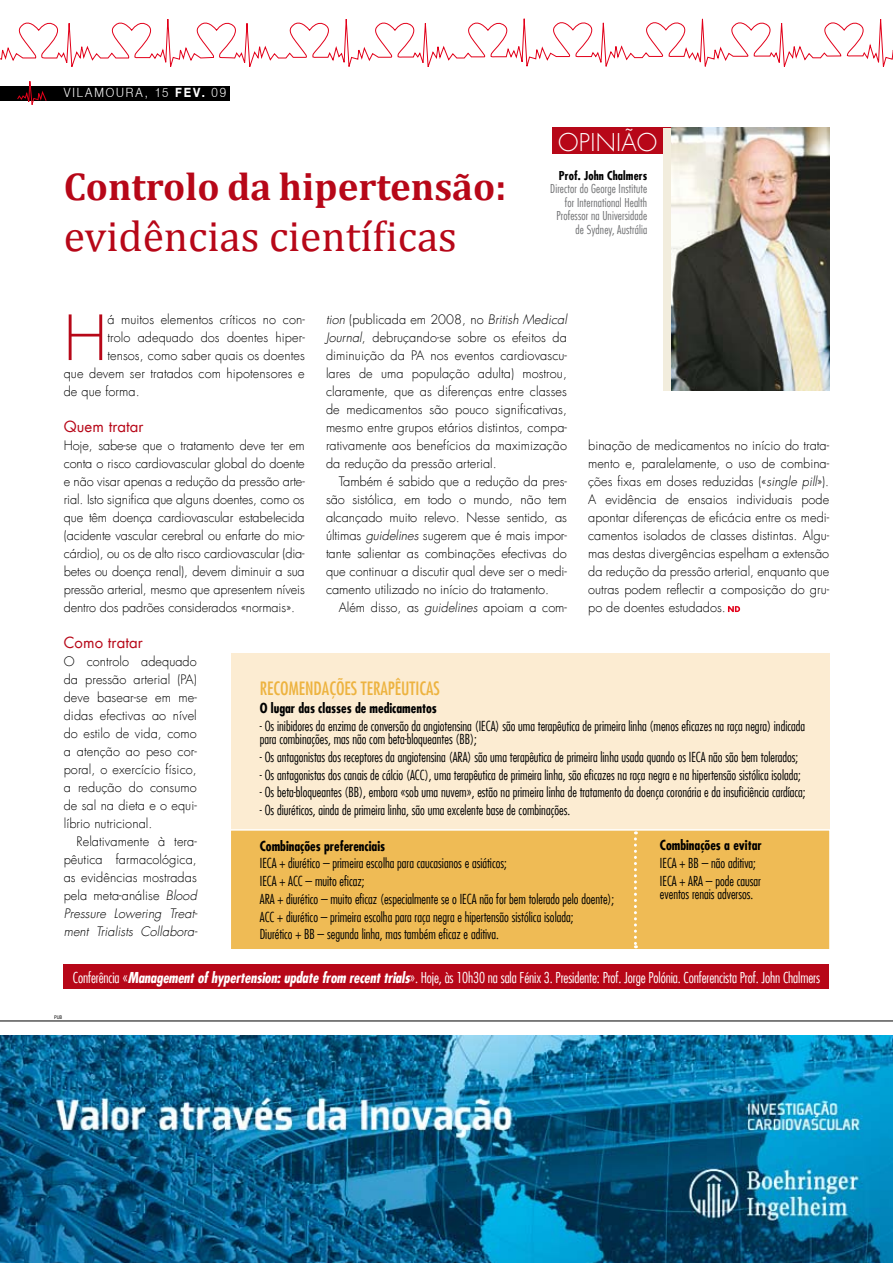
<style>
.page{position:relative;width:893px;height:1263px;background:#fff}
.page>*{position:absolute;margin:0;border:0;box-sizing:border-box;transform-origin:0 0}
.t1{font:300 60.45px "Futura LT";color:#b70718}
.t2{font:43.5px "Cambria";color:#b70718}
.t3{font:700 39px "Cambria";color:#b70718}
.t4{font:300 24px "Futura LT";letter-spacing:.01em;color:#fff}
.t5{font:condensed 18px "Futura LT";color:#edb340}
.t6{font:15px "Futura LT";letter-spacing:.005em;color:#b70718}
.t7{font:300 condensed 14.7px "Futura LT";letter-spacing:-.01em;color:#fff}
.t8{font:300 condensed 13.5px/17.7px "Futura LT";color:#000}
.t9{font:700 condensed 13.5px "Futura LT";color:#000}
.t10{font:300 12.75px/18px "Futura LT";letter-spacing:.005em;color:#000;text-align:justify}
.t11{font:300 12.75px "Helvetica Neue";letter-spacing:.165em;color:#fff;scale:.9 1}
.t12{font:300 condensed 12px/13.5px "Futura LT";letter-spacing:.01em;color:#707173;text-align:right}
.t13{font:700 condensed 12px "Futura LT";letter-spacing:.01em;color:#000}
.t14{font:condensed 4.8px "Helvetica LT";color:#000}
.s1{font-weight:700}
.s2{font-style:italic}
.s3{font-weight:700;font-style:italic}
</style>
<div class="page">
<div style="left:0;top:86px;width:230px;height:14px;background:#000"></div>
<svg style="left:17px;top:81px;width:30px;height:24px"></svg>
<svg style="left:0;top:18px;width:892px;height:49px"></svg>
<hr style="left:0;top:1021px;width:893px;height:1px;background:#000">
<div style="left:552px;top:128px;width:277px;height:26px;background:#b70718"></div>
<div style="left:663px;top:128px;width:166px;height:262px;background:#f2eddd"></div>
<img style="left:672px;top:128px;width:157px;height:262px">
<div style="left:231px;top:653px;width:598px;height:296px;background:#fcecd2"></div>
<div style="left:231px;top:828px;width:599px;height:121px;background:#efbb55"></div>
<svg style="left:634px;top:831px;width:3px;height:117px"></svg>
<img style="left:0;top:1035px;width:893px;height:228px">
<svg style="left:728px;top:606px;width:12px;height:6px"></svg>
<div style="left:64px;top:964px;width:765px;height:25px;background:#b70718"></div>
<p class="t11" style="left:64px;top:85px;width:182px">VILAMOURA, 15 <span class="s1">Fev.</span> 09</p>
<h3 class="t3" style="left:64px;top:163px;width:444px">Controlo da hipertensão:</h3>
<h2 class="t2" style="left:64px;top:211px;width:395px">evidências científicas</h2>
<h3 class="t4" style="left:558px;top:127px;width:93px">Opin ião</h3>
<p class="t13" style="left:559px;top:168px;width:90px">Prof. John Chalmers</p>
<p class="t12" style="left:550px;top:182px;width:98px">Director do George Institute for International Health<br>Professor na Universidade de Sydney, Austrália</p>
<h1 class="t1" style="left:64px;top:301px;width:45px">H</h1>
<p class="t10" style="left:107px;top:311px;width:199px">á muitos elementos críticos no con-</p>
<p class="t10" style="left:326px;top:311px;width:242px"><span class="s2">tion</span> (publicada em 2008, no <span class="s2">British Medical Journal</span>, debruçando-se sobre os efeitos da diminuição da PA nos eventos cardiovascu&shy;lares de uma população adulta) mostrou, claramente, que as diferenças entre classes de medicamentos são pouco significativas, mesmo entre grupos etários distintos, compa&shy;rativamente aos benefícios da maximização da redução da pressão arterial.</p>
<p class="t10" style="left:326px;top:473px;width:242px;text-indent:13px">Também é sabido que a redução da pres&shy;são sistólica, em todo o mundo, não tem alcançado muito relevo. Nesse sentido, as últimas <span class="s2">guidelines</span> sugerem que é mais impor&shy;tante salientar as combinações efectivas do que continuar a discutir qual deve ser o medi&shy;camento utilizado no início do tratamento.</p>
<p class="t10" style="left:339px;top:599px;width:230px">Além disso, as <span class="s2">guidelines</span> apoiam a com-</p>
<p class="t10" style="left:107px;top:329px;width:199px">trolo adequado dos doentes hiper-</p>
<p class="t10" style="left:107px;top:347px;width:199px">tensos, como saber quais os doentes</p>
<p class="t10" style="left:64px;top:365px;width:242px">que devem ser tratados com hipotensores e</p>
<p class="t10" style="left:64px;top:383px;width:77px">de que forma.</p>
<p class="t6" style="left:64px;top:417px;width:81px">Quem tratar</p>
<p class="t10" style="left:64px;top:437px;width:242px">Hoje, sabe-se que o tratamento deve ter em conta o risco cardiovascular global do doente e não visar apenas a redução da pressão arte&shy;rial. Isto significa que alguns doentes, como os que têm doença cardiovascular estabelecida (acidente vascular cerebral ou enfarte do mio&shy;cárdio), ou os de alto risco cardiovascular (dia&shy;betes ou doença renal), devem diminuir a sua pressão arterial, mesmo que apresentem níveis dentro dos padrões considerados «normais».</p>
<p class="t6" style="left:64px;top:633px;width:81px">Como tratar</p>
<p class="t10" style="left:64px;top:653px;width:135px">O controlo adequado da pressão arterial (PA) deve basear-se em me&shy;didas efectivas ao nível do estilo de vida, como a atenção ao peso cor&shy;poral, o exercício físico, a redução do consumo de sal na dieta e o equi&shy;líbrio nutricional.</p>
<p class="t10" style="left:64px;top:833px;width:135px;text-indent:13px">Relativamente à tera&shy;pêutica farmacológica, as evidências mostradas pela meta-análise <span class="s2">Blood Pressure Lowering Treat&shy;ment Trialists Collabora-</span></p>
<p class="t10" style="left:588px;top:437px;width:242px">binação de medicamentos no início do trata&shy;mento e, paralelamente, o uso de combina&shy;ções fixas em doses reduzidas («<span class="s2">single pill</span>»).<br>A evidência de ensaios individuais pode apontar diferenças de eficácia entre os medi&shy;camentos isolados de classes distintas. Algu&shy;mas destas divergências espelham a extensão da redução da pressão arterial, enquanto que outras podem reflectir a composição do gru&shy;po de doentes estudados.</p>
<h3 class="t5" style="left:260px;top:677px;width:182px">RECOMENDAÇÕES TERAPÊUTICAS</h3>
<p class="t9" style="left:260px;top:699px;width:179px">O lugar das classes de medicamentos</p>
<p class="t8" style="left:260px;top:719px;width:547px;line-height:13.5px">- Os inibidores da enzima de conversão da angiotensina (IECA) são uma terapêutica de primeira linha (menos eficazes na raça negra) indicada para combinações, mas não com beta-bloqueantes (BB);</p>
<p class="t8" style="left:260px;top:748px;width:540px">- Os antagonistas dos receptores da angiotensina (ARA) são uma terapêutica de primeira linha usada quando os IECA não são bem tolerados;</p>
<p class="t8" style="left:260px;top:766px;width:542px">- Os antagonistas dos canais de cálcio (ACC), uma terapêutica de primeira linha, são eficazes na raça negra e na hipertensão sistólica isolada;</p>
<p class="t8" style="left:260px;top:783px;width:547px">- Os beta-bloqueantes (BB), embora «sob uma nuvem», estão na primeira linha de tratamento da doença coronária e da insuficiência cardíaca;</p>
<p class="t8" style="left:260px;top:801px;width:312px">- Os diuréticos, ainda de primeira linha, são uma excelente base de combinações.</p>
<p class="t9" style="left:260px;top:837px;width:127px">Combinações preferenciais</p>
<p class="t8" style="left:260px;top:854px;width:356px">IECA + diurético – primeira escolha para caucasianos e asiáticos;<br>IECA + ACC – muito eficaz;<br>ARA + diurético – muito eficaz (especialmente se o IECA não for bem tolerado pelo doente); ACC + diurético – primeira escolha para raça negra e hipertensão sistólica isolada;<br>Diurético + BB – segunda linha, mas também eficaz e aditiva.</p>
<p class="t9" style="left:660px;top:837px;width:103px">Combinações a evitar</p>
<p class="t8" style="left:660px;top:854px;width:103px">IECA + BB – não aditiva;<br>IECA + ARA – pode causar</p>
<p class="t8" style="left:660px;top:885px;width:95px">eventos renais adversos.</p>
<p class="t7" style="left:73px;top:968px;width:749px">Conferência «<span class="s3">Management of hypertension: update from recent trials</span>». Hoje, às 10h30 na sala Fénix 3. Presidente: Prof. Jorge Polónia. Conferencista Prof. John Chalmers</p>
<p class="t14" style="left:54px;top:1014px;width:10px">PUB</p>
</div>
